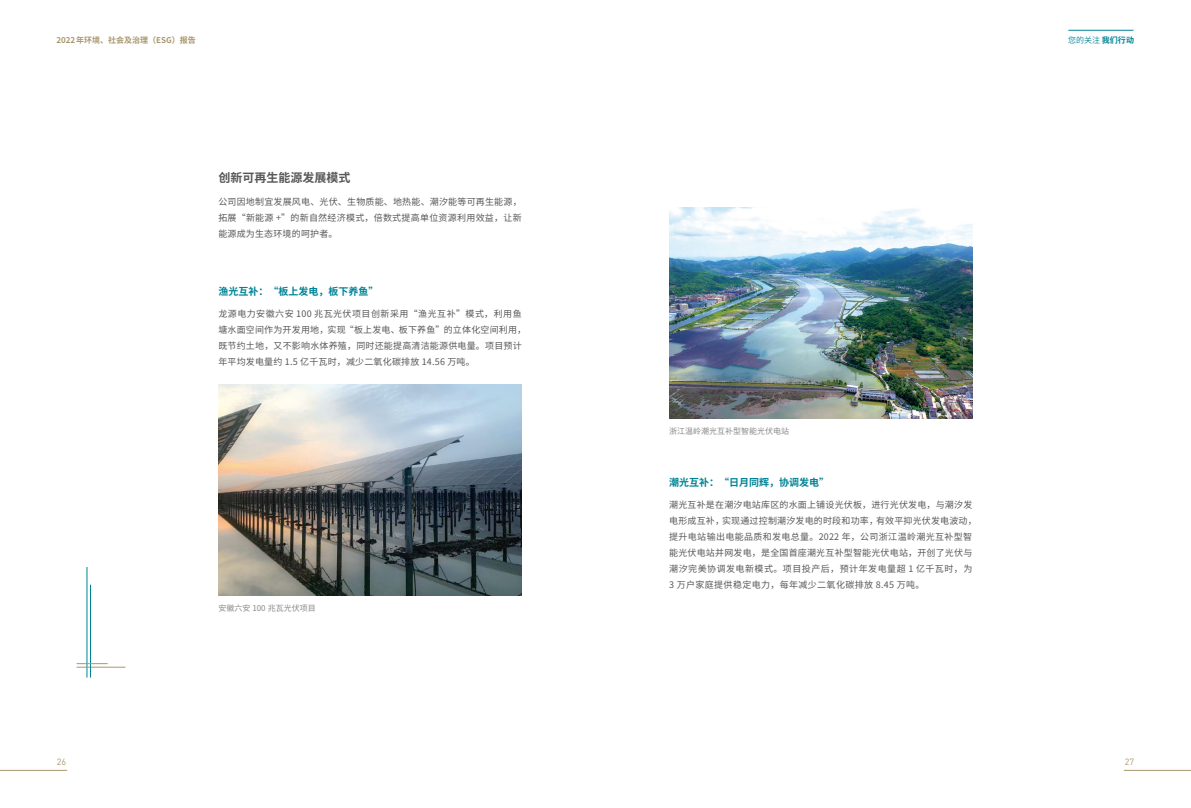
<style>
.page{position:relative;width:1191px;height:808px;background:#fff}
.page>*{position:absolute;margin:0;border:0;box-sizing:border-box;transform-origin:0 0}
.t1{font:700 12px "Source Han Sans CN";color:#595757}
.t2{font:700 10px "Source Han Sans CN";color:#008395}
.t3{font:9px/16px "Source Han Sans CN";letter-spacing:.02em;color:#595757}
.t4{font:9px "DIN";color:#a9976d}
.t5{font:8px "Source Han Sans CN";color:#898989}
.t6{font:700 8px "Source Han Sans CN";color:#a9976d}
.t7{font:8px "Source Han Sans CN";color:#008395}
.s1{font-weight:700}
</style>
<div class="page">
<hr style="left:1068px;top:30px;width:65px;height:1px;background:#008395">
<hr style="left:0;top:770px;width:67px;height:1px;background:#a9976d">
<hr style="left:1124px;top:770px;width:67px;height:1px;background:#a9976d">
<img style="left:218px;top:385px;width:304px;height:211px">
<img style="left:669px;top:208px;width:303px;height:211px">
<hr style="left:86px;top:567px;width:1px;height:110px;background:#008395">
<hr style="left:77px;top:667px;width:48px;height:1px;background:#a9976d">
<hr style="left:90px;top:585px;width:1px;height:92px;background:#008395">
<hr style="left:77px;top:663px;width:31px;height:1px;background:#a9976d">
<p class="t6" style="left:56px;top:36px;width:141px">2022年环境、社会及治理（ESG）报告</p>
<p class="t7" style="left:1068px;top:36px;width:67px">您的关注 <span class="s1">我们行动</span></p>
<h1 class="t1" style="left:218px;top:171px;width:133px">创新可再生能源发展模式</h1>
<p class="t3" style="left:218px;top:194px;width:305px;text-align:justify">公司因地制宜发展风电、光伏、生物质能、地热能、潮汐能等可再生能源，拓展“新能源 +”的新自然经济模式，倍数式提高单位资源利用效益，让新能源成为生态环境的呵护者。</p>
<p class="t2" style="left:218px;top:285px;width:161px">渔光互补：“板上发电，板下养鱼”</p>
<p class="t3" style="left:218px;top:306px;width:309px">龙源电力安徽六安 100 兆瓦光伏项目创新采用“渔光互补”模式，利用鱼塘水面空间作为开发用地，实现“板上发电、板下养鱼”的立体化空间利用，既节约土地，又不影响水体养殖，同时还能提高清洁能源供电量。项目预计年平均发电量约 1.5 亿千瓦时，减少二氧化碳排放 14.56 万吨。</p>
<p class="t5" style="left:218px;top:604px;width:99px">安徽六安 100 兆瓦光伏项目</p>
<p class="t5" style="left:669px;top:427px;width:121px">浙江温岭潮光互补型智能光伏电站</p>
<p class="t2" style="left:669px;top:476px;width:161px">潮光互补：“日月同辉，协调发电”</p>
<p class="t3" style="left:669px;top:497px;width:309px">潮光互补是在潮汐电站库区的水面上铺设光伏板，进行光伏发电，与潮汐发电形成互补，实现通过控制潮汐发电的时段和功率，有效平抑光伏发电波动，提升电站输出电能品质和发电总量。2022 年，公司浙江温岭潮光互补型智能光伏电站并网发电，是全国首座潮光互补型智能光伏电站，开创了光伏与潮汐完美协调发电新模式。项目投产后，预计年发电量超 1 亿千瓦时，为3 万户家庭提供稳定电力，每年减少二氧化碳排放 8.45 万吨。</p>
<p class="t4" style="left:57px;top:756px;width:11px">26</p>
<p class="t4" style="left:1124px;top:756px;width:11px">27</p>
</div>
